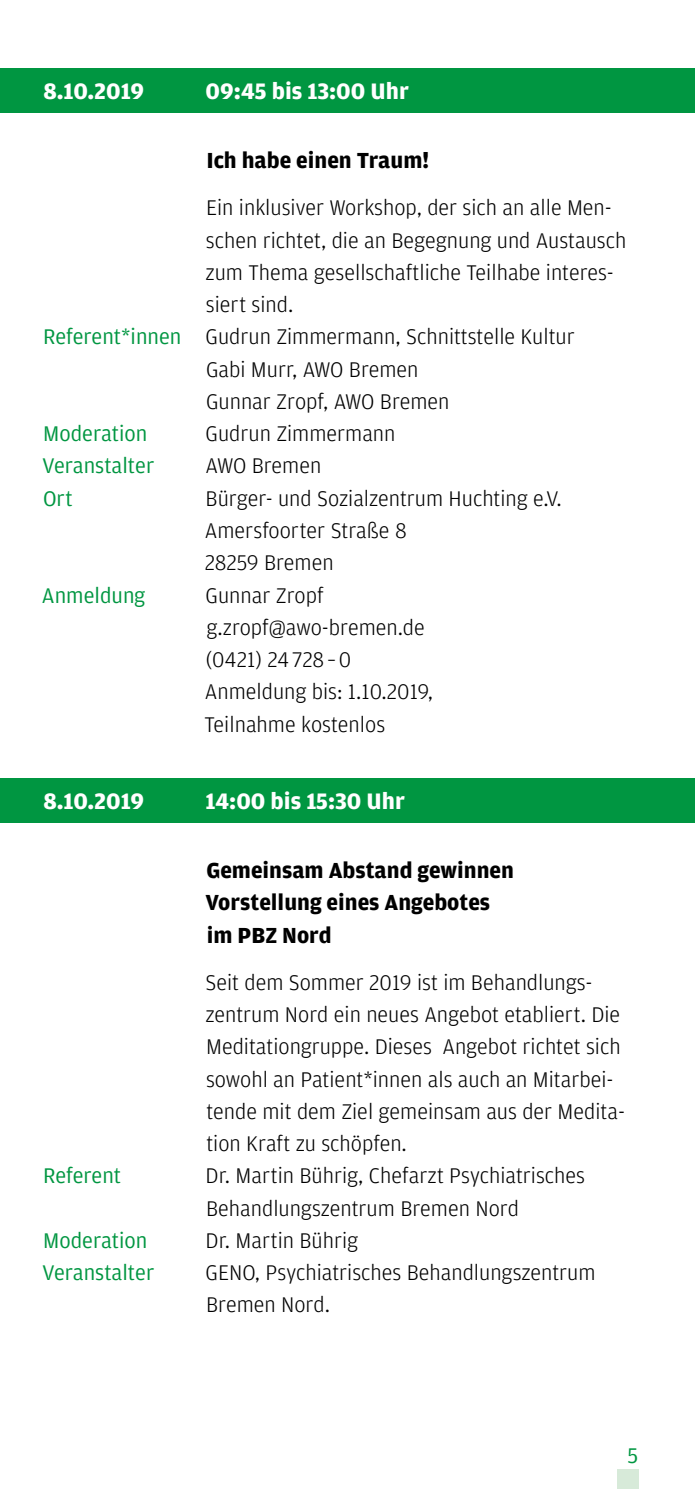
<style>
.page{position:relative;width:695px;height:1489px;background:#fff}
.page>*{position:absolute;margin:0;border:0;box-sizing:border-box;transform-origin:0 0}
.t1{font:700 23.75px "Amplitude";color:#fff}
.t2{font:700 23px/32.2px "Amplitude";color:#000}
.t3{font:300 22.5px/32.2px "Amplitude";color:#000}
.t4{font:22.5px "Amplitude";color:#009641}
.s1{font-weight:400;color:#009641}
</style>
<div class="page">
<div style="left:617px;top:1469px;width:21px;height:19px;background:#d7ead9"></div>
<div style="left:0;top:68px;width:694px;height:44px;background:#009641"></div>
<div style="left:0;top:778px;width:694px;height:44px;background:#009641"></div>
<p class="t1" style="left:43px;top:78px;width:102px">8.10.2019</p>
<p class="t1" style="left:206px;top:78px;width:205px">09:45 bis 13:00 Uhr</p>
<p class="t2" style="left:206px;top:145px;width:224px">Ich habe einen Traum!</p>
<p class="t3" style="left:206px;top:192px;width:407px">Ein inklusiver Workshop, der sich an alle Men-</p>
<p class="t3" style="left:206px;top:224px;width:422px">schen richtet, die an Begegnung und Austausch</p>
<p class="t3" style="left:205px;top:256px;width:410px">zum Thema gesellschaftliche Teilhabe interes-</p>
<p class="t3" style="left:206px;top:289px;width:89px">siert sind.</p>
<p class="t3" style="left:43px;top:321px;width:533px"><span class="s1">Referent*innen</span> Gudrun Zimmermann, Schnittstelle Kultur</p>
<p class="t3" style="left:206px;top:353px;width:214px">Gabi Murr, AWO Bremen</p>
<p class="t3" style="left:206px;top:385px;width:245px">Gunnar Zropf, AWO Bremen</p>
<p class="t4" style="left:43px;top:421px;width:106px">Moderation</p>
<p class="t3" style="left:206px;top:418px;width:191px">Gudrun Zimmermann</p>
<p class="t4" style="left:42px;top:453px;width:113px">Veranstalter</p>
<p class="t3" style="left:206px;top:450px;width:117px">AWO Bremen</p>
<p class="t4" style="left:43px;top:485px;width:31px">Ort</p>
<p class="t3" style="left:205px;top:482px;width:358px">Bürger- und Sozialzentrum Huchting e.V.<br>Amersfoorter Straße 8<br>28259 Bremen</p>
<p class="t4" style="left:42px;top:582px;width:105px">Anmeldung</p>
<p class="t3" style="left:204px;top:579px;width:230px">Gunnar Zropf g.zropf@awo-bremen.de (0421) 24728–0<br>Anmeldung bis: 1.10.2019,<br>Teilnahme kostenlos</p>
<p class="t1" style="left:43px;top:787px;width:102px">8.10.2019</p>
<p class="t1" style="left:206px;top:787px;width:201px">14:00 bis 15:30 Uhr</p>
<p class="t2" style="left:205px;top:854px;width:310px">Gemeinsam Abstand gewinnen<br>Vorstellung eines Angebotes im PBZ Nord</p>
<p class="t3" style="left:205px;top:966px;width:421px">Seit dem Sommer 2019 ist im Behandlungs&shy;zentrum Nord ein neues Angebot etabliert. Die Meditationgruppe. Dieses Angebot richtet sich sowohl an Patient*innen als auch an Mitarbei&shy;tende mit dem Ziel gemeinsam aus der Medita&shy;tion Kraft zu schöpfen.</p>
<p class="t4" style="left:43px;top:1163px;width:79px">Referent</p>
<p class="t3" style="left:206px;top:1159px;width:381px">Dr. Martin Bührig, Chefarzt Psychiatrisches<br>Behandlungszentrum Bremen Nord</p>
<p class="t4" style="left:43px;top:1227px;width:106px">Moderation</p>
<p class="t3" style="left:206px;top:1224px;width:154px">Dr. Martin Bührig</p>
<p class="t4" style="left:42px;top:1259px;width:113px">Veranstalter</p>
<p class="t3" style="left:206px;top:1256px;width:391px">GENO, Psychiatrisches Behandlungszentrum<br>Bremen Nord.</p>
<p class="t4" style="left:627px;top:1442px;width:12px">5</p>
</div>
